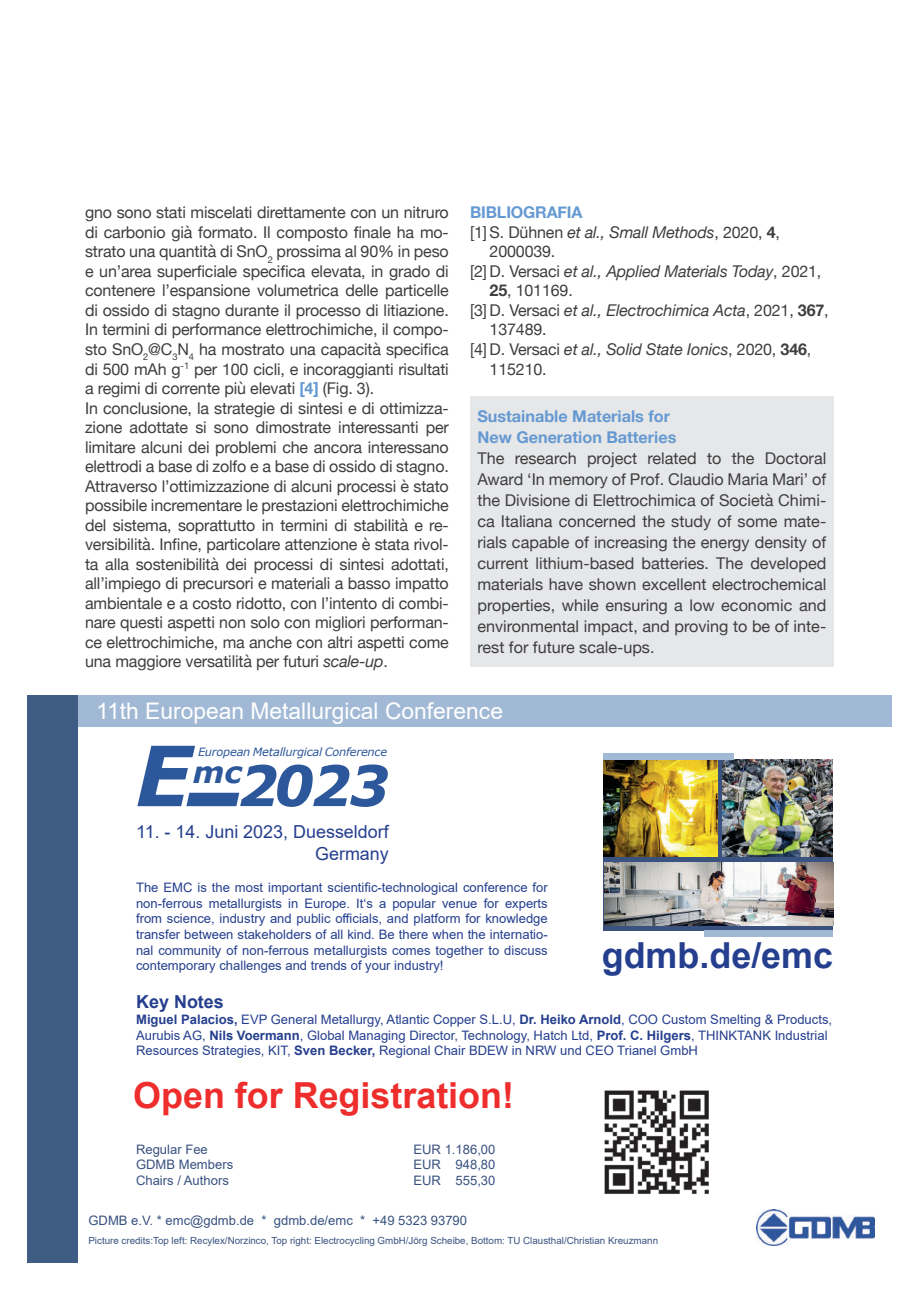
<style>
.page{position:relative;width:919px;height:1289px;background:#fff}
.page>*{position:absolute;margin:0;border:0;box-sizing:border-box;transform-origin:0 0}
.t1{font:italic 700 82.95px "Verdana";color:#2d579b}
.t2{font:italic 700 55.95px "Verdana";color:#2d579b}
.t3{font:700 35.85px "Arial";color:#ee2e2c}
.t4{font:700 35.85px "Arial";color:#253f8e}
.t5{font:22.8px "Arial";color:#fff}
.t6{font:18px/21.5px "Arial";color:#253f8e;text-align:right}
.t7{font:700 18px "Arial";color:#253f8e}
.t8{font:16.2px/19.5px "Helvetica Neue";letter-spacing:-.01em;color:#3e3e3f}
.t9{font:italic 16.2px "Helvetica Neue";letter-spacing:-.01em;color:#3e3e3f}
.t10{font:700 16.2px/21px "Helvetica Neue";color:#6599d1}
.t11{font:13.05px/15.6px "Arial";color:#253f8e;text-align:justify}
.t12{font:13.05px "Arial";color:#395280}
.t13{font:italic 11.4px "Verdana";letter-spacing:-.02em;color:#2d579b}
.t14{font:9.75px "Arial";color:#395280}
.s1{font-weight:700;color:#6599d1}
.s2{font-style:italic}
.s3{font-weight:700}
.s4{font-style:normal}
.s5{font-weight:700;font-style:normal}
</style>
<div class="page">
<div style="left:470px;top:397px;width:363px;height:270px;background:#e6e7e9"></div>
<svg style="left:603px;top:759px;width:229px;height:171px;background:#465979"></svg>
<img style="left:603px;top:759px;width:114px;height:97px">
<img style="left:722px;top:759px;width:110px;height:97px">
<div style="left:603px;top:753px;width:130px;height:6px;background:#a2b9d5"></div>
<div style="left:704px;top:930px;width:129px;height:6px;background:#a2b9d5"></div>
<div style="left:27px;top:694px;width:864px;height:32px;background:#a2b9d5"></div>
<div style="left:27px;top:694px;width:51px;height:568px;background:#3f5c84"></div>
<img style="left:756px;top:1209px;width:118px;height:36px">
<img style="left:604px;top:862px;width:229px;height:63px">
<svg style="left:186px;top:792px;width:53px;height:14px"></svg>
<img style="left:604px;top:1090px;width:105px;height:104px">
<p class="t8" style="left:85px;top:204px;width:365px">gno sono stati miscelati direttamente con un nitruro di carbonio già formato. Il composto finale ha mo&shy;strato una quantità di SnO<sub>2</sub> prossima al 90% in peso e un’area superficiale specifica elevata, in grado di contenere l’espansione volumetrica delle particelle di ossido di stagno durante il processo di litiazione.<br>In termini di performance elettrochimiche, il compo&shy;sto SnO<sub>2</sub>@C<sub>3</sub>N<sub>4</sub> ha mostrato una capacità specifica di 500 mAh g<sup>-1</sup> per 100 cicli, e incoraggianti risultati a regimi di corrente più elevati <span class="s1">[4]</span> (Fig. 3).<br>In conclusione, la strategie di sintesi e di ottimizza&shy;zione adottate si sono dimostrate interessanti per limitare alcuni dei problemi che ancora interessano elettrodi a base di zolfo e a base di ossido di stagno.<br>Attraverso l’ottimizzazione di alcuni processi è stato possibile incrementare le prestazioni elettrochimiche del sistema, soprattutto in termini di stabilità e re&shy;versibilità. Infine, particolare attenzione è stata rivol&shy;ta alla sostenibilità dei processi di sintesi adottati, all’impiego di precursori e materiali a basso impatto ambientale e a costo ridotto, con l’intento di combi&shy;nare questi aspetti non solo con migliori performan&shy;ce elettrochimiche, ma anche con altri aspetti come una maggiore versatilità per futuri <span class="s2">scale-up</span>.</p>
<p class="t10" style="left:470px;top:202px;width:114px">BIBLIOGRAFIA</p>
<p class="t8" style="left:470px;top:223px;width:311px">[1] S. Dühnen <span class="s2">et al., Small Methods</span>, 2020, <span class="s3">4</span>,</p>
<p class="t8" style="left:489px;top:243px;width:67px">2000039.</p>
<p class="t9" style="left:470px;top:259px;width:353px"><span class="s4">[2] D. Versaci</span> et al., Applied Materials Today<span class="s4">, 2021,</span></p>
<p class="t8" style="left:489px;top:282px;width:85px"><span class="s3">25</span>, 101169.</p>
<p class="t9" style="left:470px;top:298px;width:360px"><span class="s4">[3] D. Versaci</span> et al., Electrochimica Acta<span class="s4">, 2021,</span> <span class="s5">367</span><span class="s4">,</span></p>
<p class="t8" style="left:489px;top:321px;width:58px">137489.</p>
<p class="t9" style="left:470px;top:337px;width:342px"><span class="s4">[4] D. Versaci</span> et al., Solid State Ionics<span class="s4">, 2020,</span> <span class="s5">346</span><span class="s4">,</span></p>
<p class="t8" style="left:489px;top:360px;width:58px">115210.</p>
<p class="t10" style="left:477px;top:406px;width:200px">Sustainable Materials for<br>New Generation Batteries</p>
<p class="t8" style="left:477px;top:449px;width:350px;line-height:21px;text-align:justify">The research project related to the Doctoral Award ‘In memory of Prof. Claudio Maria Mari’ of the Divisione di Elettrochimica of Società Chimi&shy;ca Italiana concerned the study of some mate&shy;rials capable of increasing the energy density of current lithium-based batteries. The developed materials have shown excellent electrochemical properties, while ensuring a low economic and environmental impact, and proving to be of inte&shy;rest for future scale-ups.</p>
<h3 class="t5" style="left:96px;top:694px;width:408px">11th European Metallurgical Conference</h3>
<h1 class="t1" style="left:135px;top:722px;width:58px">E</h1>
<p class="t13" style="left:198px;top:745px;width:190px">European Metallurgical Conference</p>
<h2 class="t2" style="left:193px;top:749px;width:198px"><sup>mc</sup>2023</h2>
<p class="t6" style="left:136px;top:821px;width:254px">11. - 14. Juni 2023, Duesseldorf<br>Germany</p>
<p class="t11" style="left:136px;top:879px;width:413px">The EMC is the most important scientific-technological conference for non-ferrous metallurgists in Europe. It‘s a popular venue for experts from science, industry and public officials, and platform for knowledge transfer between stakeholders of all kind. Be there when the internatio&shy;nal community of non-ferrous metallurgists comes together to discuss contemporary challenges and trends of your industry!</p>
<h3 class="t4" style="left:601px;top:930px;width:233px">gdmb.de/emc</h3>
<p class="t7" style="left:136px;top:989px;width:89px">Key Notes</p>
<p class="t11" style="left:136px;top:1011px;width:697px;text-align:left"><span class="s3">Miguel Palacios,</span> EVP General Metallurgy, Atlantic Copper S.L.U, <span class="s3">Dr. Heiko Arnold</span>, COO Custom Smelting &amp; Products,<br>Aurubis AG, <span class="s3">Nils Voermann</span>, Global Managing Director, Technology, Hatch Ltd, <span class="s3">Prof. C. Hilgers</span>, THINKTANK Industrial<br>Resources Strategies, KIT, <span class="s3">Sven Becker,</span> Regional Chair BDEW in NRW und CEO Trianel GmbH</p>
<h3 class="t3" style="left:133px;top:1070px;width:382px">Open for Registration!</h3>
<p class="t12" style="left:136px;top:1140px;width:73px">Regular Fee</p>
<p class="t12" style="left:413px;top:1140px;width:83px">EUR 1.186,00</p>
<p class="t12" style="left:136px;top:1155px;width:99px">GDMB Members</p>
<p class="t12" style="left:413px;top:1155px;width:83px">EUR 948,80</p>
<p class="t12" style="left:136px;top:1171px;width:94px">Chairs / Authors</p>
<p class="t12" style="left:413px;top:1171px;width:83px">EUR 555,30</p>
<p class="t12" style="left:88px;top:1211px;width:380px">GDMB e.V. * emc@gdmb.de * gdmb.de/emc * +49 5323 93790</p>
<p class="t14" style="left:88px;top:1233px;width:571px">Picture credits:Top left: Recylex/Norzinco, Top right: Electrocycling GmbH/Jörg Scheibe, Bottom: TU Clausthal/Christian Kreuzmann</p>
</div>
